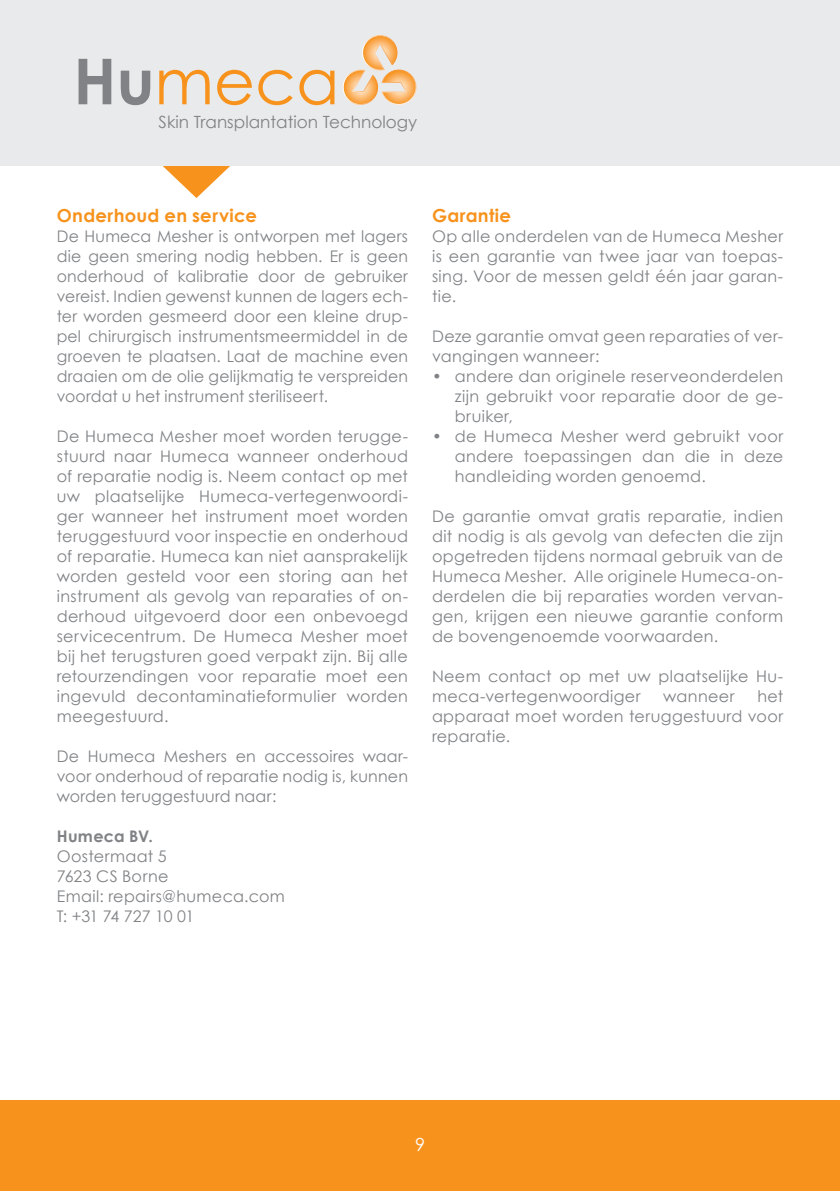
<style>
.page{position:relative;width:840px;height:1191px;background:#fff}
.page>*{position:absolute;margin:0;border:0;box-sizing:border-box;transform-origin:0 0}
.t1{font:63.2px "Century Gothic";color:#f7931d}
.t2{font:35.2px "Century Gothic";color:#f58e23}
.t3{font:700 18px "Century Gothic";letter-spacing:.02em;color:#f7931d}
.t4{font:18px "Century Gothic";color:#fff}
.t5{font:16.8px "Century Gothic";color:#808285}
.t6{font:16px/20px "Century Gothic";letter-spacing:.02em;color:#808285;text-align:justify}
.t7{font:16px "Century Gothic";letter-spacing:-.025em;color:#808285}
.t8{font:700 16px "Century Gothic";letter-spacing:.02em;color:#808285}
.s1{font-weight:700;color:#808285}
.s2{font-weight:700;color:#919398}
</style>
<div class="page">
<svg style="left:163px;top:166px;width:67px;height:32px"></svg>
<div style="left:0;top:0;width:839px;height:166px;background:#e9eaeb"></div>
<svg style="left:343px;top:35px;width:73px;height:70px"></svg>
<div style="left:0;top:1100px;width:839px;height:91px;background:#f7931d"></div>
<p class="t1" style="left:73px;top:43px;width:267px"><span class="s1">Hu</span>meca</p>
<p class="t2" style="left:70px;top:80px;width:149px"><span class="s2">Hu</span>meca</p>
<p class="t5" style="left:158px;top:112px;width:260px">Skin Transplantation Technology</p>
<p class="t3" style="left:57px;top:201px;width:202px">Onderhoud en service</p>
<p class="t6" style="left:57px;top:226px;width:352px">De Humeca Mesher is ontworpen met lagers die geen smering nodig hebben. Er is geen onderhoud of kalibratie door de gebruiker vereist. Indien gewenst kunnen de lagers ech&shy;ter worden gesmeerd door een kleine drup&shy;pel chirurgisch instrumentsmeermiddel in de groeven te plaatsen. Laat de machine even draaien om de olie gelijkmatig te verspreiden voordat u het instrument steriliseert.</p>
<p class="t6" style="left:57px;top:426px;width:352px">De Humeca Mesher moet worden terugge&shy;stuurd naar Humeca wanneer onderhoud of reparatie nodig is. Neem contact op met uw plaatselijke Humeca-vertegenwoordi&shy;ger wanneer het instrument moet worden teruggestuurd voor inspectie en onderhoud of reparatie. Humeca kan niet aansprakelijk worden gesteld voor een storing aan het instrument als gevolg van reparaties of on&shy;derhoud uitgevoerd door een onbevoegd servicecentrum. De Humeca Mesher moet bij het terugsturen goed verpakt zijn. Bij alle retourzendingen voor reparatie moet een ingevuld decontaminatieformulier worden meegestuurd.</p>
<p class="t6" style="left:57px;top:746px;width:352px">De Humeca Meshers en accessoires waar&shy;voor onderhoud of reparatie nodig is, kunnen worden teruggestuurd naar:</p>
<p class="t8" style="left:57px;top:824px;width:98px">Humeca BV.</p>
<p class="t6" style="left:57px;top:846px;width:111px">Oostermaat 5</p>
<p class="t6" style="left:57px;top:866px;width:113px">7623 CS Borne</p>
<p class="t6" style="left:57px;top:886px;width:229px">Email: repairs@humeca.com</p>
<p class="t7" style="left:57px;top:905px;width:139px">T: +31 74 727 10 01</p>
<p class="t3" style="left:432px;top:201px;width:81px">Garantie</p>
<p class="t6" style="left:432px;top:226px;width:352px">Op alle onderdelen van de Humeca Mesher is een garantie van twee jaar van toepas&shy;sing. Voor de messen geldt één jaar garan&shy;tie.</p>
<p class="t6" style="left:432px;top:326px;width:352px">Deze garantie omvat geen reparaties of ver&shy;vangingen wanneer:</p>
<p class="t6" style="left:454px;top:366px;width:330px;text-indent:-23px">• andere dan originele reserveonderdelen zijn gebruikt voor reparatie door de ge&shy;bruiker,</p>
<p class="t6" style="left:454px;top:426px;width:330px;text-indent:-23px">• de Humeca Mesher werd gebruikt voor andere toepassingen dan die in deze handleiding worden genoemd.</p>
<p class="t6" style="left:432px;top:506px;width:352px">De garantie omvat gratis reparatie, indien dit nodig is als gevolg van defecten die zijn opgetreden tijdens normaal gebruik van de Humeca Mesher. Alle originele Humeca-on&shy;derdelen die bij reparaties worden vervan&shy;gen, krijgen een nieuwe garantie conform de bovengenoemde voorwaarden.</p>
<p class="t6" style="left:432px;top:666px;width:352px">Neem contact op met uw plaatselijke Hu&shy;meca-vertegenwoordiger</p>
<p class="t6" style="left:432px;top:686px;width:352px;text-indent:325px">het apparaat moet worden teruggestuurd voor reparatie.</p>
<p class="t6" style="left:663px;top:686px;width:73px">wanneer</p>
<p class="t4" style="left:415px;top:1131px;width:11px">9</p>
</div>
